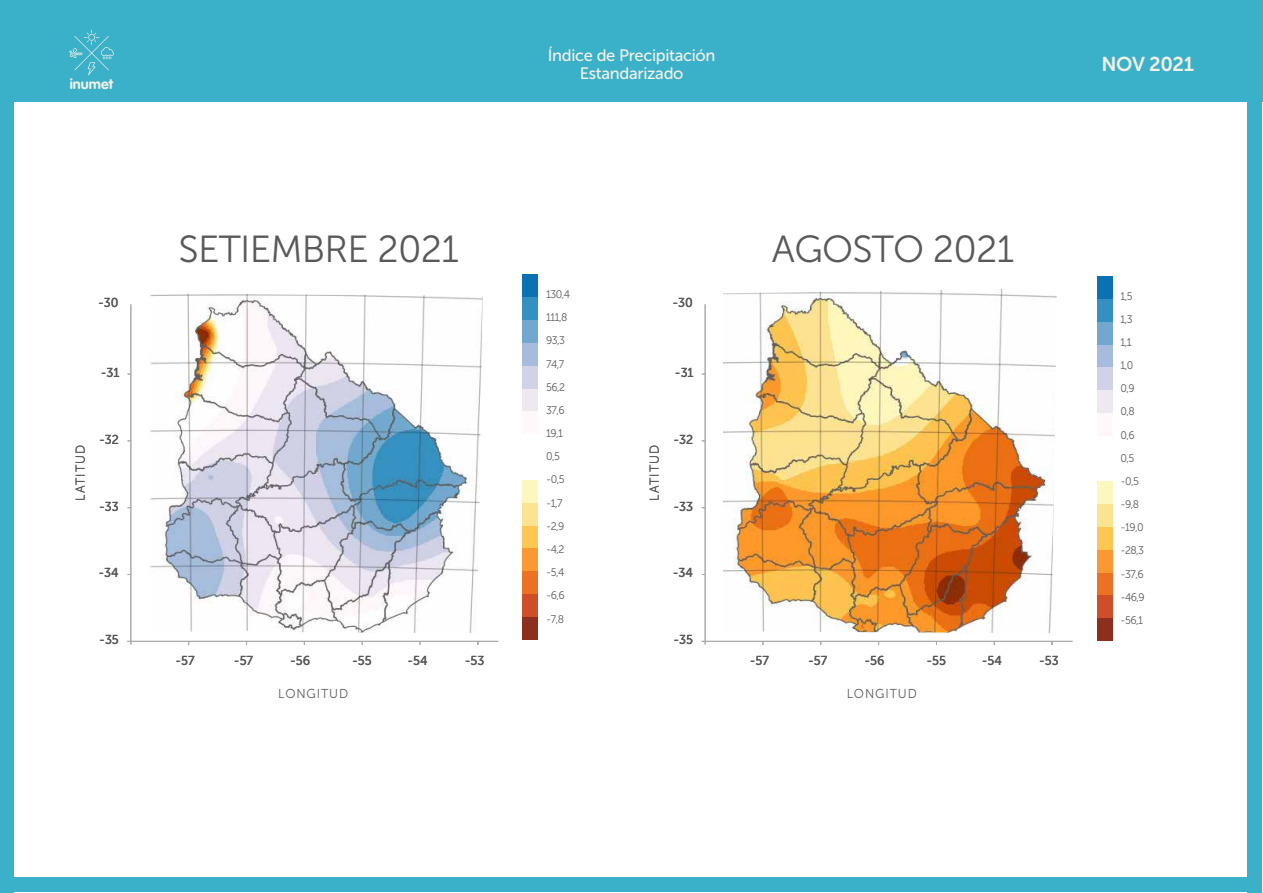
<style>
.page{position:relative;width:1263px;height:893px;background:#fff}
.page>*{position:absolute;margin:0;border:0;box-sizing:border-box;transform-origin:0 0}
.t1{font:37.65px "Museo Sans 300";letter-spacing:-.02em;color:#58595b}
.t2{font:19.95px "Museo Sans 700";letter-spacing:-.02em;color:#f2f1e6}
.t3{font:16.5px/18px "Museo Sans 500";letter-spacing:-.02em;color:#f2f1e6;text-align:center}
.t4{font:14.25px "VAG Rounded Bold";color:#f2f1e6}
.t5{font:12.9px "Museo Sans 500";letter-spacing:-.005em;color:#58595b;scale:.96 1}
.t6{font:12.9px "Museo Sans 300";letter-spacing:.075em;color:#58595b;scale:.96 1}
.t7{font:10.95px/23.2px "Museo Sans 300";letter-spacing:-.05em;color:#58595b;scale:.96 1}
</style>
<div class="page">
<div style="left:0;top:0;width:1263px;height:102px;background:#3bb0c9"></div>
<svg style="left:69px;top:30px;width:45px;height:45px"></svg>
<div style="left:1248px;top:71px;width:14px;height:822px;background:#3bb0c9"></div>
<div style="left:0;top:877px;width:1262px;height:15px;background:#3bb0c9"></div>
<div style="left:0;top:71px;width:14px;height:822px;background:#3bb0c9"></div>
<div style="left:1097px;top:572px;width:15px;height:23px;background:#eb7124"></div>
<div style="left:1097px;top:595px;width:15px;height:23px;background:#ce4e28"></div>
<div style="left:1097px;top:618px;width:15px;height:23px;background:#8d2f1e"></div>
<div style="left:1097px;top:550px;width:15px;height:22px;background:#f89931"></div>
<div style="left:1097px;top:527px;width:15px;height:23px;background:#fec653"></div>
<div style="left:1097px;top:504px;width:15px;height:23px;background:#fce391"></div>
<div style="left:1097px;top:481px;width:15px;height:23px;background:#fbf7bd"></div>
<div style="left:1097px;top:413px;width:15px;height:23px;background:#fef8fb"></div>
<div style="left:1097px;top:390px;width:15px;height:23px;background:#eee8f1"></div>
<div style="left:1097px;top:367px;width:15px;height:23px;background:#d1d2e7"></div>
<div style="left:1097px;top:344px;width:15px;height:23px;background:#a7bcdc"></div>
<div style="left:1097px;top:322px;width:15px;height:22px;background:#72a8d0"></div>
<div style="left:1097px;top:299px;width:15px;height:23px;background:#3390c1"></div>
<div style="left:1097px;top:276px;width:15px;height:23px;background:#0b71b2"></div>
<img style="left:723px;top:289px;width:334px;height:344px">
<div style="left:522px;top:571px;width:16px;height:23px;background:#eb7124"></div>
<div style="left:522px;top:594px;width:16px;height:23px;background:#ce4e28"></div>
<div style="left:522px;top:617px;width:16px;height:22px;background:#8d2f1e"></div>
<div style="left:522px;top:548px;width:16px;height:23px;background:#f89931"></div>
<div style="left:522px;top:525px;width:16px;height:23px;background:#fec653"></div>
<div style="left:522px;top:503px;width:16px;height:22px;background:#fce391"></div>
<div style="left:522px;top:480px;width:16px;height:23px;background:#fbf7bd"></div>
<div style="left:522px;top:411px;width:16px;height:23px;background:#fef8fb"></div>
<div style="left:522px;top:389px;width:16px;height:22px;background:#eee8f1"></div>
<div style="left:522px;top:366px;width:16px;height:23px;background:#d1d2e7"></div>
<div style="left:522px;top:343px;width:16px;height:23px;background:#a7bcdc"></div>
<div style="left:522px;top:320px;width:16px;height:23px;background:#72a8d0"></div>
<div style="left:522px;top:297px;width:16px;height:23px;background:#3390c1"></div>
<div style="left:522px;top:275px;width:16px;height:22px;background:#0b71b2"></div>
<img style="left:150px;top:293px;width:333px;height:340px">
<hr style="left:127px;top:641px;width:371px;height:1px;background:#a7a9ac">
<hr style="left:131px;top:304px;width:1px;height:340px;background:#a7a9ac">
<hr style="left:702px;top:641px;width:370px;height:1px;background:#a7a9ac">
<hr style="left:705px;top:304px;width:1px;height:340px;background:#a7a9ac">
<h3 class="t4" style="left:70px;top:76px;width:45px">inumet</h3>
<h3 class="t3" style="left:548px;top:47px;width:169px">Índice de Precipitación<br>Estandarizado</h3>
<h2 class="t2" style="left:1101px;top:53px;width:94px">NOV 2021</h2>
<p class="t5" style="left:98px;top:296px;width:23px">-30</p>
<p class="t5" style="left:101px;top:365px;width:21px">-31</p>
<p class="t6" style="left:73px;top:500px;width:59px;rotate:-90deg">LATITUD</p>
<p class="t5" style="left:99px;top:432px;width:22px">-32</p>
<p class="t5" style="left:99px;top:499px;width:22px">-33</p>
<p class="t5" style="left:98px;top:566px;width:22px">-34</p>
<p class="t5" style="left:99px;top:633px;width:22px">-35</p>
<h1 class="t1" style="left:179px;top:228px;width:282px">SETIEMBRE 2021</h1>
<p class="t5" style="left:176px;top:654px;width:21px">-57</p>
<p class="t5" style="left:234px;top:654px;width:21px">-57</p>
<p class="t5" style="left:290px;top:654px;width:22px">-56</p>
<p class="t5" style="left:352px;top:654px;width:22px">-55</p>
<p class="t5" style="left:407px;top:654px;width:22px">-54</p>
<p class="t5" style="left:465px;top:654px;width:22px">-53</p>
<p class="t7" style="left:546px;top:283px;width:27px">130,4<br>111,8<br>93,3<br>74,7<br>56,2<br>37,6<br>19,1<br>0,5 -0,5 -1,7 -2,9 -4,2 -5,4 -6,6 -7,8</p>
<p class="t5" style="left:672px;top:296px;width:23px">-30</p>
<p class="t5" style="left:675px;top:365px;width:21px">-31</p>
<p class="t6" style="left:647px;top:500px;width:59px;rotate:-90deg">LATITUD</p>
<p class="t5" style="left:673px;top:432px;width:22px">-32</p>
<p class="t5" style="left:673px;top:499px;width:22px">-33</p>
<p class="t5" style="left:673px;top:566px;width:22px">-34</p>
<p class="t5" style="left:673px;top:633px;width:22px">-35</p>
<h1 class="t1" style="left:772px;top:228px;width:244px">AGOSTO 2021</h1>
<p class="t5" style="left:750px;top:654px;width:21px">-57</p>
<p class="t5" style="left:808px;top:654px;width:21px">-57</p>
<p class="t5" style="left:864px;top:654px;width:22px">-56</p>
<p class="t5" style="left:926px;top:654px;width:22px">-55</p>
<p class="t5" style="left:982px;top:654px;width:22px">-54</p>
<p class="t5" style="left:1039px;top:654px;width:22px">-53</p>
<p class="t6" style="left:278px;top:687px;width:75px">LONGITUD</p>
<p class="t6" style="left:847px;top:687px;width:75px">LONGITUD</p>
<p class="t7" style="left:1120px;top:284px;width:27px">1,5<br>1,3<br>1,1<br>1,0<br>0,9<br>0,8<br>0,6<br>0,5 -0,5 -9,8 -19,0 -28,3 -37,6 -46,9 -56,1</p>
</div>
